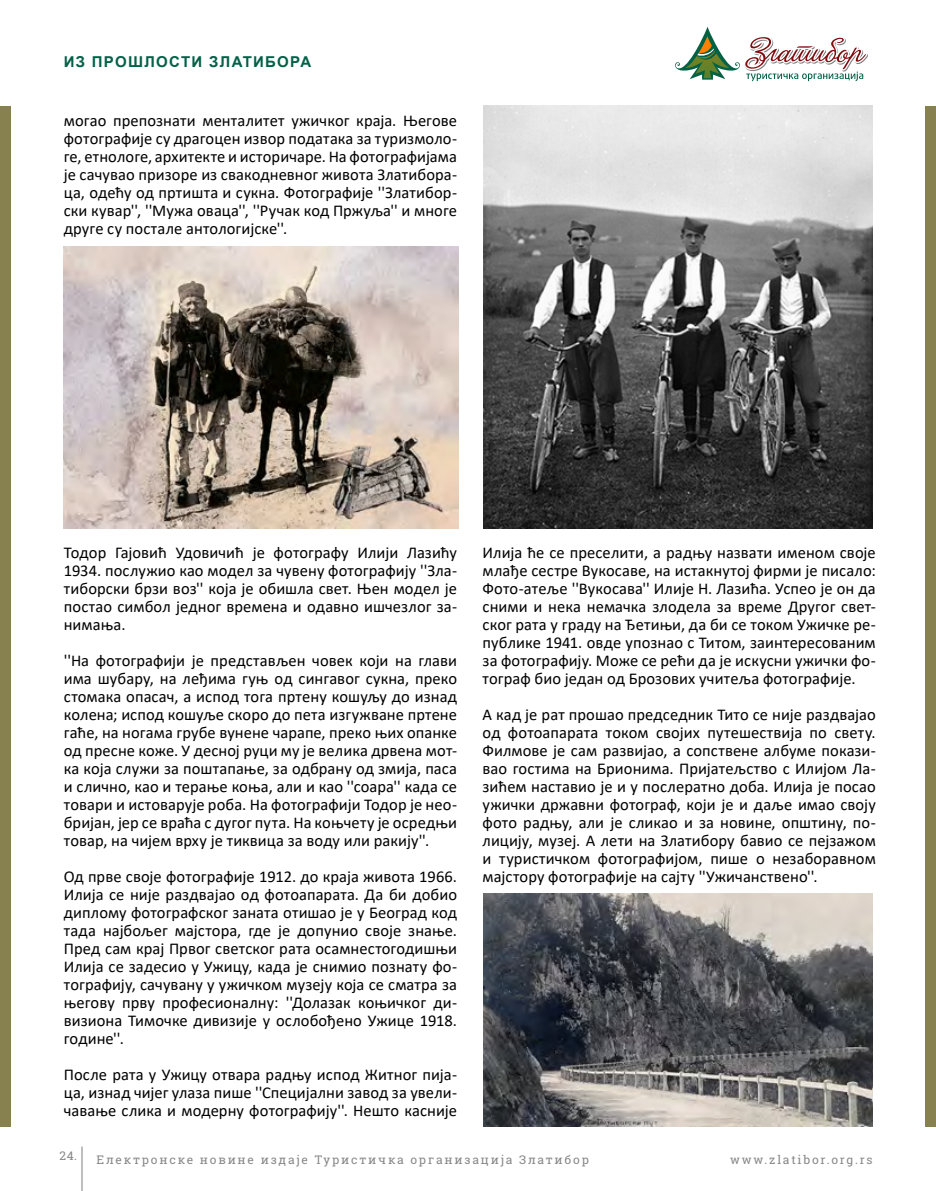
<style>
.page{position:relative;width:936px;height:1191px;background:#fff}
.page>*{position:absolute;margin:0;border:0;box-sizing:border-box;transform-origin:0 0}
.t1{font:16.5px/18px "Calibri";letter-spacing:.005em;color:#000;text-align:justify}
.t2{font:700 15px "Arial";letter-spacing:.085em;color:#036147}
.t3{font:12px "Roboto Slab";letter-spacing:.15em;color:#878787}
</style>
<div class="page">
<hr style="left:82px;top:1146px;width:1px;height:45px;background:#808080">
<img style="left:63px;top:247px;width:395px;height:281px">
<img style="left:484px;top:106px;width:388px;height:422px">
<img style="left:484px;top:893px;width:388px;height:233px">
<div style="left:0;top:106px;width:10px;height:1020px;background:#87804f"></div>
<div style="left:925px;top:106px;width:10px;height:1020px;background:#87804f"></div>
<svg style="left:675px;top:27px;width:193px;height:54px"></svg>
<p class="t2" style="left:64px;top:51px;width:249px">ИЗ ПРОШЛОСТИ ЗЛАТИБОРА</p>
<p class="t1" style="left:64px;top:111px;width:395px">могао препознати менталитет ужичког краја. Његове фотографије су драгоцен извор података за туризмоло&shy;ге, етнологе, архитекте и историчаре. На фотографијама је сачувао призоре из свакодневног живота Златибора&shy;ца, одећу од пртишта и сукна. Фотографије ''Златибор&shy;ски кувар'', ''Мужа оваца'', ''Ручак код Пржуља'' и многе друге су постале антологијске''.</p>
<p class="t1" style="left:64px;top:543px;width:395px">Тодор Гајовић Удовичић је фотографу Илији Лазићу 1934. послужио као модел за чувену фотографију ''Зла&shy;тиборски брзи воз'' која је обишла свет. Њен модел је постао симбол једног времена и одавно ишчезлог за&shy;нимања.</p>
<p class="t1" style="left:64px;top:651px;width:395px">''На фотографији је представљен човек који на глави има шубару, на леђима гуњ од сингавог сукна, преко стомака опасач, а испод тога пртену кошуљу до изнад колена; испод кошуље скоро до пета изгужване пртене гаће, на ногама грубе вунене чарапе, преко њих опанке од пресне коже. У десној руци му је велика дрвена мот&shy;ка која служи за поштапање, за одбрану од змија, паса и слично, као и терање коња, али и као ''соара'' када се товари и истоварује роба. На фотографији Тодор је нео&shy;бријан, јер се враћа с дугог пута. На коњчету је осредњи товар, на чијем врху је тиквица за воду или ракију''.</p>
<p class="t1" style="left:64px;top:867px;width:395px">Од прве своје фотографије 1912. до краја живота 1966.<br>Илија се није раздвајао од фотоапарата. Да би добио диплому фотографског заната отишао је у Београд код тада најбољег мајстора, где је допунио своје знање.<br>Пред сам крај Првог светског рата осамнестогодишњи Илија се задесио у Ужицу, када је снимио познату фо&shy;тографију, сачувану у ужичком музеју која се сматра за његову прву професионалну: ''Долазак коњичког ди&shy;визиона Тимочке дивизије у ослобођено Ужице 1918. године''.</p>
<p class="t1" style="left:64px;top:1065px;width:395px">После рата у Ужицу отвара радњу испод Житног пија&shy;ца, изнад чијег улаза пише ''Специјални завод за увели&shy;чавање слика и модерну фотографију''. Нешто касније</p>
<p class="t1" style="left:482px;top:543px;width:395px">Илија ће се преселити, а радњу назвати именом своје млађе сестре Вукосаве, на истакнутој фирми је писало:<br>Фото-атеље ''Вукосава'' Илије Н. Лазића. Успео је он да сними и нека немачка злодела за време Другог свет&shy;ског рата у граду на Ђетињи, да би се током Ужичке ре&shy;публике 1941. овде упознао с Титом, заинтересованим за фотографију. Може се рећи да је искусни ужички фо&shy;тограф био један од Брозових учитеља фотографије.</p>
<p class="t1" style="left:482px;top:705px;width:395px">А кад је рат прошао председник Тито се није раздвајао од фотоапарата током својих путешествија по свету.<br>Филмове је сам развијао, а сопствене албуме покази&shy;вао гостима на Брионима. Пријатељство с Илијом Ла&shy;зићем наставио је и у послератно доба. Илија је посао ужички државни фотограф, који је и даље имао своју фото радњу, али је сликао и за новине, општину, по&shy;лицију, музеј. А лети на Златибору бавио се пејзажом и туристичком фотографијом, пише о незаборавном мајстору фотографије на сајту ''Ужичанствено''.</p>
<p class="t3" style="left:60px;top:1147px;width:19px">24.</p>
<p class="t3" style="left:730px;top:1151px;width:144px">www.zlatibor.org.rs</p>
<p class="t3" style="left:97px;top:1151px;width:494px">Електронске новине издаје Туристичка организација Златибор</p>
</div>
